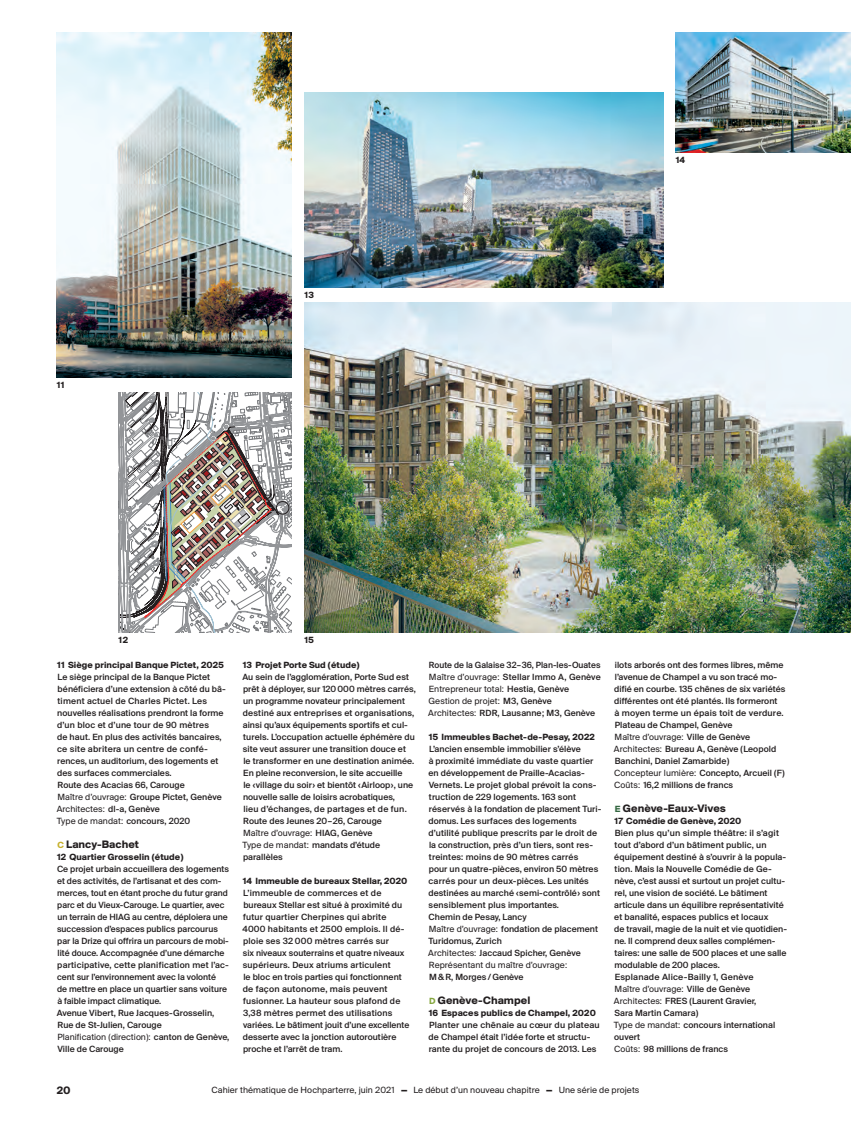
<style>
.page{position:relative;width:851px;height:1134px;background:#fff}
.page>*{position:absolute;margin:0;border:0;box-sizing:border-box;transform-origin:0 0}
.t1{font:700 11.25px "Suisse BP Intl";letter-spacing:.005em;color:#231f20}
.t2{font:500 9.38px/12px "Suisse BP Intl";letter-spacing:.005em;color:#231f20}
.t3{font:700 9.38px "Suisse BP Intl";letter-spacing:.005em;color:#231f20}
.t4{font:9.38px "Suisse BP Intl";letter-spacing:.005em;color:#231f20}
.s1{font-weight:400}
.s2{font-size:9.38px;color:#c7b12d}
.s3{font-size:9.38px;color:#85a63f}
.s4{font-size:9.38px;color:#336740}
.s5{font-weight:900}
</style>
<div class="page">
<img style="left:57px;top:32px;width:235px;height:345px">
<img style="left:304px;top:92px;width:359px;height:195px">
<img style="left:304px;top:302px;width:546px;height:330px">
<svg style="left:119px;top:392px;width:173px;height:241px"></svg>
<img style="left:675px;top:32px;width:175px;height:120px">
<p class="t3" style="left:57px;top:379px;width:9px">11</p>
<p class="t3" style="left:304px;top:289px;width:11px">13</p>
<p class="t3" style="left:675px;top:154px;width:11px">14</p>
<p class="t3" style="left:119px;top:634px;width:11px">12</p>
<p class="t3" style="left:57px;top:659px;width:168px">11 Siège principal Banque Pictet, 2025</p>
<p class="t2" style="left:57px;top:671px;width:170px">Le siège principal de la Banque Pictet bénéficiera d’une extension à côté du bâ&shy;timent actuel de Charles Pictet. Les nouvelles réalisations prendront la forme d’un bloc et d’une tour de 90 mètres<br>de haut. En plus des activités bancaires, ce site abritera un centre de confé&shy;rences, un auditorium, des logements et des surfaces commerciales.<br>Route des Acacias 66, Carouge<br><span class="s1">Maître d’ouvrage:</span> Groupe Pictet, Genève <span class="s1">Architectes:</span> dl-a, Genève<br><span class="s1">Type de mandat:</span> concours, 2020</p>
<p class="t1" style="left:57px;top:838px;width:83px"><span class="s2">C</span> Lancy-Bachet</p>
<p class="t3" style="left:57px;top:851px;width:128px">12 Quartier Grosselin (étude)</p>
<p class="t2" style="left:57px;top:863px;width:174px">Ce projet urbain accueillera des logements et des activités, de l’artisanat et des com&shy;merces, tout en étant proche du futur grand parc et du Vieux-Carouge. Le quartier, avec un terrain de HIAG au centre, déploiera une succession d’espaces publics parcourus par la Drize qui offrira un parcours de mobi&shy;lité douce. Accompagnée d’une démarche participative, cette planification met l’ac&shy;cent sur l’environnement avec la volonté<br>de mettre en place un quartier sans voiture à faible impact climatique.<br>Avenue Vibert, Rue Jacques-Grosselin, Rue de St-Julien, Carouge<br><span class="s1">Planification (direction):</span> canton de Genève, Ville de Carouge</p>
<p class="t3" style="left:304px;top:634px;width:11px">15</p>
<p class="t3" style="left:243px;top:659px;width:118px">13 Projet Porte Sud (étude)</p>
<p class="t2" style="left:242px;top:671px;width:175px">Au sein de l’agglomération, Porte Sud est prêt à déployer, sur 120000 mètres carrés, un programme novateur principalement destiné aux entreprises et organisations, ainsi qu’aux équipements sportifs et cul&shy;turels. L’occupation actuelle éphémère du site veut assurer une transition douce et<br>le transformer en une destination animée.<br>En pleine reconversion, le site accueille<br>le ‹village du soir› et bientôt ‹Airloop›, une nouvelle salle de loisirs acrobatiques,<br>lieu d’échanges, de partages et de fun.<br>Route des Jeunes 20–26, Carouge<br><span class="s1">Maître d’ouvrage:</span> HIAG, Genève<br><span class="s1">Type de mandat:</span> mandats d’étude parallèles</p>
<p class="t3" style="left:243px;top:875px;width:166px">14 Immeuble de bureaux Stellar, 2020</p>
<p class="t2" style="left:242px;top:887px;width:168px">L’immeuble de commerces et de bureaux Stellar est situé à proximité du futur quartier Cherpines qui abrite 4000 habitants et 2500 emplois. Il dé&shy;ploie ses 32 000 mètres carrés sur<br>six niveaux souterrains et quatre niveaux supérieurs. Deux atriums articulent<br>le bloc en trois parties qui fonctionnent de façon autonome, mais peuvent fusionner. La hauteur sous plafond de 3,38 mètres permet des utilisations variées. Le bâtiment jouit d’une excellente desserte avec la jonction autoroutière proche et l’arrêt de tram.</p>
<p class="t2" style="left:428px;top:659px;width:174px">Route de la Galaise 32–36, Plan-les-Ouates <span class="s1">Maître d’ouvrage:</span> Stellar Immo A, Genève <span class="s1">Entrepreneur total:</span> Hestia, Genève <span class="s1">Gestion de projet:</span> M3, Genève <span class="s1">Architectes:</span> RDR, Lausanne; M3, Genève</p>
<p class="t3" style="left:428px;top:731px;width:167px">15 Immeubles Bachet-de-Pesay, 2022</p>
<p class="t2" style="left:428px;top:743px;width:175px">L’ancien ensemble immobilier s’élève<br>à proximité immédiate du vaste quartier en développement de Praille-Acacias-Vernets. Le projet global prévoit la cons&shy;truction de 229 logements. 163 sont réservés à la fondation de placement Turi&shy;domus. Les surfaces des logements d’utilité publique prescrits par le droit de la construction, près d’un tiers, sont res&shy;treintes: moins de 90 mètres carrés<br>pour un quatre-pièces, environ 50 mètres carrés pour un deux-pièces. Les unités destinées au marché ‹semi-contrôlé› sont sensiblement plus importantes.<br>Chemin de Pesay, Lancy<br><span class="s1">Maître d’ouvrage:</span> fondation de placement Turidomus, Zurich<br><span class="s1">Architectes:</span> Jaccaud Spicher, Genève <span class="s1">Représentant du maître d’ouvrage:</span></p>
<p class="t2" style="left:429px;top:971px;width:96px">M&amp;R, Morges /Genève</p>
<p class="t1" style="left:429px;top:994px;width:103px"><span class="s3">D</span> Genève-Champel</p>
<p class="t3" style="left:428px;top:1007px;width:169px">16 Espaces publics de Champel, 2020</p>
<p class="t2" style="left:428px;top:1019px;width:173px">Planter une chênaie au cœur du plateau de Champel était l’idée forte et structu&shy;rante du projet de concours de 2013. Les</p>
<p class="t2" style="left:614px;top:659px;width:173px">ilots arborés ont des formes libres, même l’avenue de Champel a vu son tracé mo&shy;difié en courbe. 135 chênes de six variétés différentes ont été plantés. Ils formeront<br>à moyen terme un épais toit de verdure.<br>Plateau de Champel, Genève<br><span class="s1">Maître d’ouvrage:</span> Ville de Genève <span class="s1">Architectes:</span> Bureau A, Genève (Leopold Banchini, Daniel Zamarbide)<br><span class="s1">Concepteur lumière:</span> Concepto, Arcueil (F)<br><span class="s1">Coûts:</span> 16,2 millions de francs</p>
<p class="t1" style="left:614px;top:802px;width:113px"><span class="s4">E</span> Genève-Eaux-Vives</p>
<p class="t3" style="left:614px;top:815px;width:129px">17 Comédie de Genève, 2020</p>
<p class="t2" style="left:614px;top:827px;width:175px">Bien plus qu’un simple théâtre: il s’agit tout d’abord d’un bâtiment public, un équipement destiné à s’ouvrir à la popula&shy;tion. Mais la Nouvelle Comédie de Ge&shy;nève, c’est aussi et surtout un projet cultu&shy;rel, une vision de société. Le bâtiment articule dans un équilibre représentativité et banalité, espaces publics et locaux<br>de travail, magie de la nuit et vie quotidien&shy;ne. Il comprend deux salles complémen&shy;taires: une salle de 500 places et une salle modulable de 200 places.<br>Esplanade Alice-Bailly 1, Genève<br><span class="s1">Maître d’ouvrage:</span> Ville de Genève <span class="s1">Architectes:</span> FRES (Laurent Gravier,<br>Sara Martin Camara)<br><span class="s1">Type de mandat:</span> concours international ouvert<br><span class="s1">Coûts:</span> 98 millions de francs</p>
<p class="t1" style="left:57px;top:1083px;width:15px">20</p>
<p class="t4" style="left:211px;top:1084px;width:429px">Cahier thématique de Hochparterre, juin 2021 <span class="s5">—</span> Le début d’un nouveau chapitre <span class="s5">—</span> Une série de projets</p>
</div>
